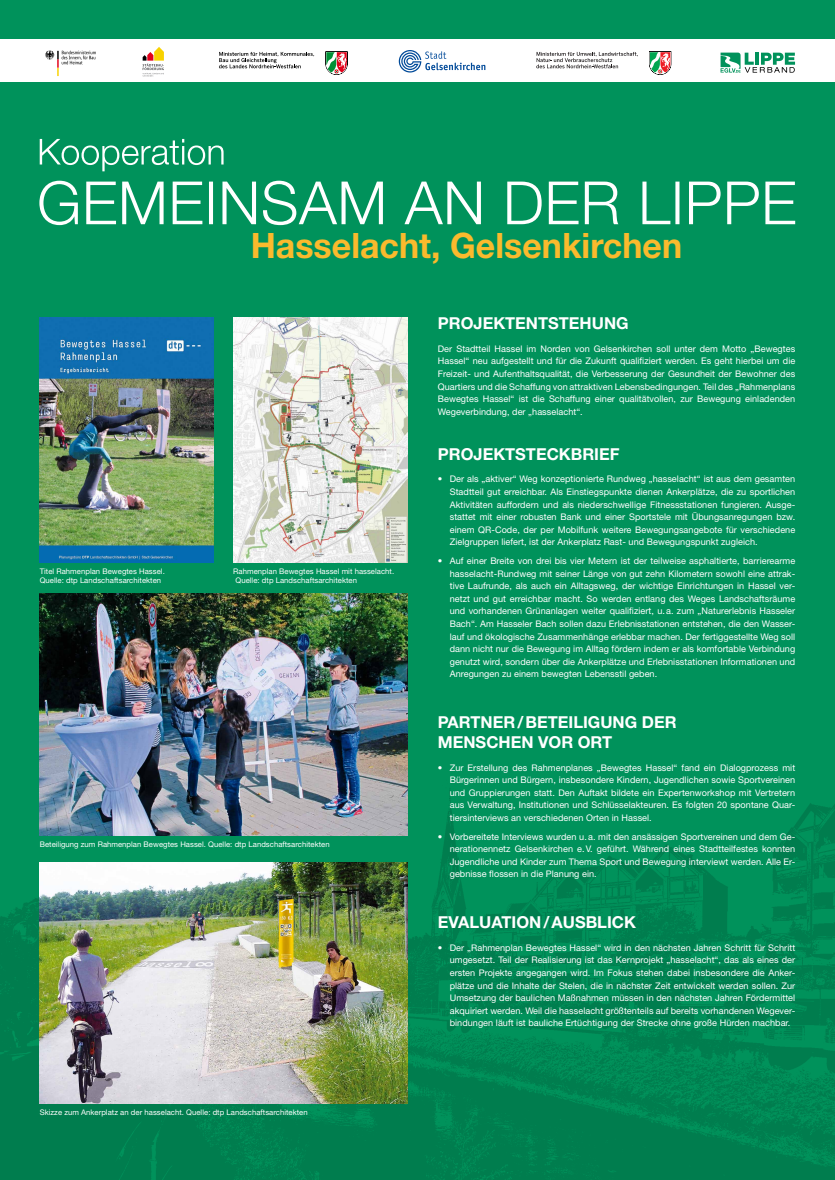
<style>
.page{position:relative;width:835px;height:1180px;background:#fff}
.page>*{position:absolute;margin:0;border:0;box-sizing:border-box;transform-origin:0 0}
.t1{font:700 35px "Helvetica Neue LT Std";color:#faba2d}
.t2{font:700 16.45px/19.7px "Helvetica Neue LT Std";color:#fff}
.t3{font:9.1px/12.6px "Helvetica Neue LT Std";letter-spacing:.005em;color:#fff;text-align:justify}
.t4{font:7.7px/9.2px "Helvetica Neue LT Std";letter-spacing:.005em;color:#fff}
</style>
<div class="page">
<div style="left:0;top:0;width:834px;height:1180px;background:#00925b"></div>
<img style="left:0;top:695px;width:834px;height:485px">
<div style="left:0;top:40px;width:834px;height:42px;background:#fff"></div>
<svg style="left:39px;top:181px;width:756px;height:44px"></svg>
<svg style="left:40px;top:139px;width:183px;height:32px"></svg>
<svg style="left:720px;top:53px;width:74px;height:20px"></svg>
<svg style="left:45px;top:50px;width:51px;height:26px"></svg>
<svg style="left:143px;top:47px;width:21px;height:29px"></svg>
<svg style="left:649px;top:51px;width:22px;height:24px"></svg>
<svg style="left:536px;top:52px;width:102px;height:16px"></svg>
<svg style="left:325px;top:51px;width:22px;height:24px"></svg>
<svg style="left:219px;top:52px;width:95px;height:16px"></svg>
<svg style="left:398px;top:50px;width:87px;height:23px"></svg>
<img style="left:40px;top:594px;width:367px;height:241px">
<img style="left:40px;top:862px;width:367px;height:241px">
<img style="left:40px;top:317px;width:173px;height:245px">
<img style="left:233px;top:317px;width:174px;height:245px">
<h1 class="t1" style="left:251px;top:224px;width:433px">Hasselacht, Gelsenkirchen</h1>
<p class="t4" style="left:40px;top:566px;width:127px">Titel Rahmenplan Bewegtes Hassel.<br>Quelle: dtp Landschaftsarchitekten</p>
<p class="t4" style="left:233px;top:566px;width:162px">Rahmenplan Bewegtes Hassel mit hasselacht.<br>Quelle: dtp Landschaftsarchitekten</p>
<p class="t4" style="left:40px;top:839px;width:291px">Beteiligung zum Rahmenplan Bewegtes Hassel. Quelle: dtp Landschaftsarchitekten</p>
<p class="t4" style="left:40px;top:1107px;width:269px">Skizze zum Ankerplatz an der hasselacht. Quelle: dtp Landschaftsarchitekten</p>
<h2 class="t2" style="left:438px;top:313px;width:192px">PROJEKTENTSTEHUNG</h2>
<p class="t3" style="left:438px;top:342px;width:359px">Der Stadtteil Hassel im Norden von Gelsenkirchen soll unter dem Motto „Bewegtes Hassel“ neu aufgestellt und für die Zukunft qualifiziert werden. Es geht hierbei um die Freizeit- und Aufenthaltsqualität, die Verbesserung der Gesundheit der Bewohner des Quartiers und die Schaffung von attraktiven Lebensbedingungen. Teil des „Rahmenplans Bewegtes Hassel“ ist die Schaffung einer qualitätvollen, zur Bewegung einladenden Wegeverbindung, der „hasselacht“.</p>
<h2 class="t2" style="left:438px;top:444px;width:183px">PROJEKTSTECKBRIEF</h2>
<p class="t3" style="left:449px;top:473px;width:347px;text-indent:-12px">• Der als „aktiver“ Weg konzeptionierte Rundweg „hasselacht“ ist aus dem gesamten Stadtteil gut erreichbar. Als Einstiegspunkte dienen Ankerplätze, die zu sportlichen Aktivitäten auffordern und als niederschwellige Fitnessstationen fungieren. Ausge&shy;stattet mit einer robusten Bank und einer Sportstele mit Übungsanregungen bzw. einem QR-Code, der per Mobilfunk weitere Bewegungsangebote für verschiedene Zielgruppen liefert, ist der Ankerplatz Rast- und Bewegungspunkt zugleich.</p>
<p class="t3" style="left:449px;top:554px;width:347px;text-indent:-12px">• Auf einer Breite von drei bis vier Metern ist der teilweise asphaltierte, barrierearme hasselacht-Rundweg mit seiner Länge von gut zehn Kilometern sowohl eine attrak&shy;tive Laufrunde, als auch ein Alltagsweg, der wichtige Einrichtungen in Hassel ver&shy;netzt und gut erreichbar macht. So werden entlang des Weges Landschaftsräume und vorhandenen Grünanlagen weiter qualifiziert, u. a. zum „Naturerlebnis Hasseler Bach“. Am Hasseler Bach sollen dazu Erlebnisstationen entstehen, die den Wasser&shy;lauf und ökologische Zusammenhänge erlebbar machen. Der fertiggestellte Weg soll dann nicht nur die Bewegung im Alltag fördern indem er als komfortable Verbindung genutzt wird, sondern über die Ankerplätze und Erlebnisstationen Informationen und Anregungen zu einem bewegten Lebensstil geben.</p>
<h2 class="t2" style="left:438px;top:712px;width:240px">PARTNER/BETEILIGUNG DER<br>MENSCHEN VOR ORT</h2>
<p class="t3" style="left:449px;top:761px;width:347px;text-indent:-12px">• Zur Erstellung des Rahmenplanes „Bewegtes Hassel“ fand ein Dialogprozess mit Bürgerinnen und Bürgern, insbesondere Kindern, Jugendlichen sowie Sportvereinen und Gruppierungen statt. Den Auftakt bildete ein Expertenworkshop mit Vertretern aus Verwaltung, Institutionen und Schlüsselakteuren. Es folgten 20 spontane Quar&shy;tiersinterviews an verschiedenen Orten in Hassel.</p>
<p class="t3" style="left:449px;top:830px;width:347px;text-indent:-12px">• Vorbereitete Interviews wurden u. a. mit den ansässigen Sportvereinen und dem Ge&shy;nerationennetz Gelsenkirchen e.V. geführt. Während eines Stadtteilfestes konnten Jugendliche und Kinder zum Thema Sport und Bewegung interviewt werden. Alle Er&shy;gebnisse flossen in die Planung ein.</p>
<h2 class="t2" style="left:438px;top:912px;width:200px">EVALUATION/AUSBLICK</h2>
<p class="t3" style="left:449px;top:941px;width:347px;text-indent:-12px">• Der „Rahmenplan Bewegtes Hassel“ wird in den nächsten Jahren Schritt für Schritt umgesetzt. Teil der Realisierung ist das Kernprojekt „hasselacht“, das als eines der ersten Projekte angegangen wird. Im Fokus stehen dabei insbesondere die Anker&shy;plätze und die Inhalte der Stelen, die in nächster Zeit entwickelt werden sollen. Zur Umsetzung der baulichen Maßnahmen müssen in den nächsten Jahren Fördermittel akquiriert werden. Weil die hasselacht größtenteils auf bereits vorhandenen Wegever&shy;bindungen läuft ist bauliche Ertüchtigung der Strecke ohne große Hürden machbar.</p>
</div>
